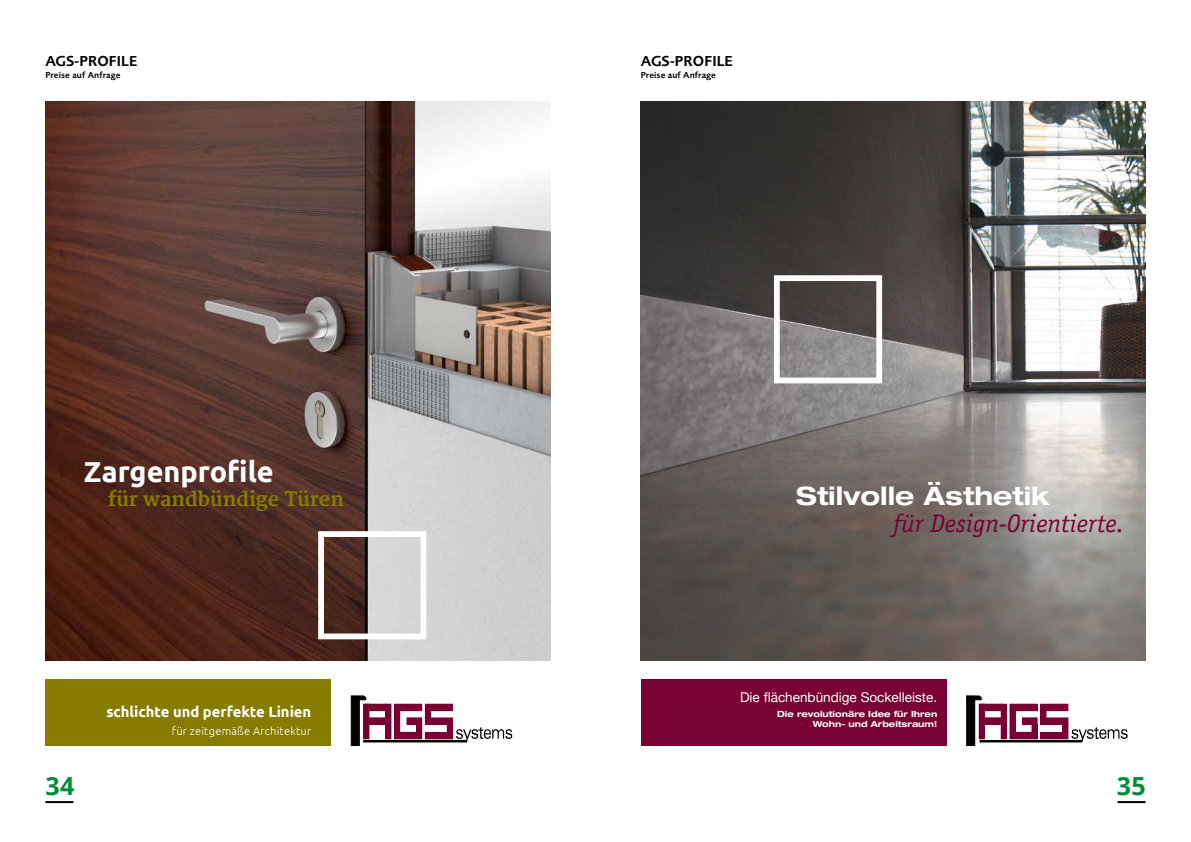
<style>
.page{position:relative;width:1191px;height:842px;background:#fff}
.page>*{position:absolute;margin:0;border:0;box-sizing:border-box;transform-origin:0 0}
.t1{font:700 28.8px "Ubuntu";color:#fff}
.t2{font:italic 25.4px "AT Officina Serif";color:#790033}
.t3{font:700 expanded 25.4px "Helvetica Neue LT Pro";color:#fff}
.t4{font:700 25px "Open Sans";color:#008c3c}
.t5{font:700 19.5px "Merriweather";color:#867c00}
.t6{font:600 15px "Foundry Sans";letter-spacing:.01em;color:#000}
.t7{font:700 14.8px "Ubuntu";color:#fff}
.t8{font:13.6px "Helvetica Neue";color:#fff}
.t9{font:300 11.1px "Ubuntu";letter-spacing:.02em;color:#fff}
.t10{font:600 9px "Foundry Sans";letter-spacing:.01em;color:#000}
.t11{font:700 expanded 8.5px/10.2px "Helvetica Neue LT Pro";color:#fff;text-align:right}
</style>
<div class="page">
<hr style="left:45px;top:801px;width:28px;height:2px;background:#000">
<hr style="left:1117px;top:801px;width:28px;height:2px;background:#000">
<img style="left:45px;top:102px;width:505px;height:558px">
<div style="left:45px;top:679px;width:286px;height:67px;background:#867c00"></div>
<div style="left:425px;top:704px;width:27px;height:7px;background:#790033"></div>
<div style="left:425px;top:732px;width:27px;height:7px;background:#790033"></div>
<div style="left:425px;top:718px;width:27px;height:6px;background:#790033"></div>
<div style="left:447px;top:724px;width:5px;height:8px;background:#790033"></div>
<div style="left:425px;top:710px;width:6px;height:8px;border:1px solid #790033"></div>
<div style="left:394px;top:732px;width:28px;height:7px;background:#790033"></div>
<div style="left:394px;top:704px;width:28px;height:7px;background:#790033"></div>
<div style="left:407px;top:718px;width:15px;height:6px;background:#790033"></div>
<div style="left:416px;top:724px;width:6px;height:8px;background:#790033"></div>
<div style="left:394px;top:711px;width:6px;height:21px;background:#790033"></div>
<div style="left:365px;top:718px;width:21px;height:6px;background:#790033"></div>
<div style="left:365px;top:704px;width:21px;height:7px;background:#790033"></div>
<div style="left:386px;top:704px;width:5px;height:35px;background:#790033"></div>
<div style="left:364px;top:704px;width:5px;height:35px;background:#790033"></div>
<div style="left:363px;top:740px;width:103px;height:2px;border:1px solid #000"></div>
<svg style="left:456px;top:727px;width:56px;height:15px"></svg>
<svg style="left:351px;top:696px;width:15px;height:50px"></svg>
<div style="left:318px;top:531px;width:108px;height:108px;border:6px solid #fff"></div>
<img style="left:641px;top:102px;width:504px;height:558px">
<div style="left:641px;top:679px;width:305px;height:67px;background:#790033"></div>
<div style="left:1040px;top:704px;width:27px;height:7px;background:#790033"></div>
<div style="left:1040px;top:732px;width:27px;height:7px;background:#790033"></div>
<div style="left:1040px;top:718px;width:27px;height:6px;background:#790033"></div>
<div style="left:1062px;top:724px;width:5px;height:8px;background:#790033"></div>
<div style="left:1062px;top:724px;width:6px;height:9px;border:1px solid #790033"></div>
<div style="left:1040px;top:711px;width:6px;height:7px;background:#790033"></div>
<div style="left:1010px;top:732px;width:27px;height:7px;background:#790033"></div>
<div style="left:1010px;top:704px;width:27px;height:7px;background:#790033"></div>
<div style="left:1022px;top:718px;width:15px;height:6px;background:#790033"></div>
<div style="left:1032px;top:724px;width:5px;height:8px;background:#790033"></div>
<div style="left:1010px;top:711px;width:5px;height:21px;background:#790033"></div>
<div style="left:980px;top:718px;width:21px;height:6px;background:#790033"></div>
<div style="left:980px;top:704px;width:21px;height:7px;background:#790033"></div>
<div style="left:1001px;top:704px;width:5px;height:35px;background:#790033"></div>
<div style="left:979px;top:704px;width:5px;height:35px;background:#790033"></div>
<div style="left:979px;top:740px;width:103px;height:2px;border:1px solid #000"></div>
<svg style="left:1071px;top:727px;width:56px;height:15px"></svg>
<svg style="left:966px;top:696px;width:15px;height:50px"></svg>
<div style="left:774px;top:275px;width:108px;height:108px;border:6px solid #fff"></div>
<h3 class="t6" style="left:45px;top:53px;width:94px">AGS-PROFILE</h3>
<p class="t10" style="left:45px;top:70px;width:77px">Preise auf Anfrage</p>
<h3 class="t6" style="left:641px;top:53px;width:94px">AGS-PROFILE</h3>
<p class="t10" style="left:641px;top:70px;width:77px">Preise auf Anfrage</p>
<h1 class="t1" style="left:84px;top:454px;width:191px">Zargenprofile</h1>
<h3 class="t5" style="left:108px;top:488px;width:238px">für wandbündige Türen</h3>
<h2 class="t3" style="left:796px;top:480px;width:255px">Stilvolle Ästhetik</h2>
<h2 class="t2" style="left:893px;top:509px;width:233px">für Design-Orientierte.</h2>
<h3 class="t7" style="left:106px;top:703px;width:206px">schlichte und perfekte Linien</h3>
<h3 class="t9" style="left:172px;top:725px;width:141px">für zeitgemäße Architektur</h3>
<h3 class="t8" style="left:740px;top:687px;width:199px">Die flächenbündige Sockelleiste.</h3>
<p class="t11" style="left:777px;top:709px;width:162px">Die revolutionäre Idee für Ihren<br>Wohn- und Arbeitsraum!</p>
<h3 class="t4" style="left:45px;top:768px;width:31px">34</h3>
<h3 class="t4" style="left:1116px;top:768px;width:31px">35</h3>
</div>
